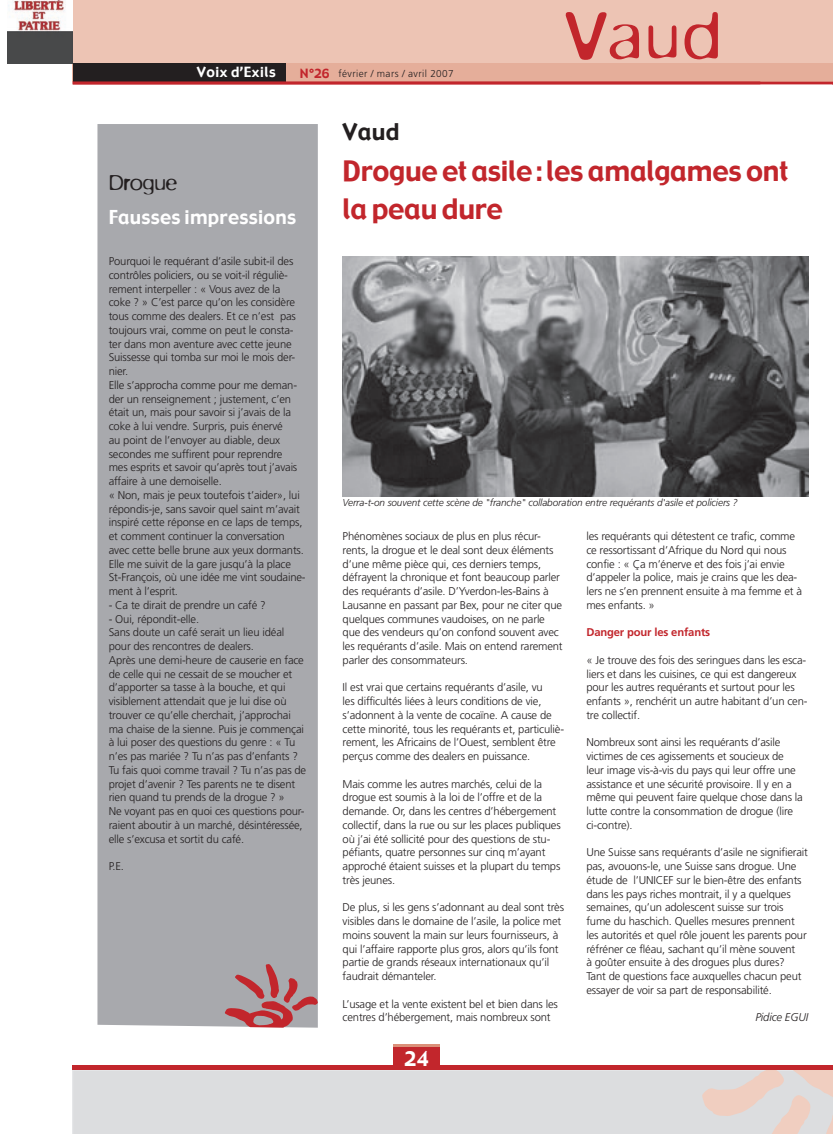
<style>
.page{position:relative;width:833px;height:1134px;background:#fff}
.page>*{position:absolute;margin:0;border:0;box-sizing:border-box;transform-origin:0 0}
.t1{font:75px "Ikebana";color:#c2262c}
.t2{font:27.5px/37.5px "Gadget";letter-spacing:-.01em;color:#c2262c}
.t3{font:25px "Ikebana";color:#231f20}
.t4{font:22.5px "Gadget";color:#231f20}
.t5{font:20px "Gadget";color:#fff}
.t6{font:18.75px "Gadget";letter-spacing:.015em;color:#fff}
.t7{font:13.75px "Gadget";letter-spacing:.04em;color:#fff}
.t8{font:12.5px "Gadget";color:#c2262c}
.t9{font:300 11.25px/13.8px "Frutiger";letter-spacing:-.015em;color:#231f20}
.t10{font:700 11.25px "Frutiger";letter-spacing:-.015em;color:#c2262c}
.t11{font:italic 300 11.25px "Frutiger";letter-spacing:-.015em;color:#231f20}
.t12{font:italic 300 10px "Frutiger";letter-spacing:-.01em;color:#231f20}
.t13{font:300 10px "Frutiger";letter-spacing:.035em;color:#231f20}
</style>
<div class="page">
<div style="left:72px;top:1069px;width:629px;height:65px;background:#dcdddf"></div>
<div style="left:73px;top:0;width:760px;height:64px;background:#edc4b4"></div>
<div style="left:73px;top:64px;width:760px;height:18px;background:#e5ae9a"></div>
<div style="left:73px;top:64px;width:212px;height:19px;background:#231f20"></div>
<div style="left:73px;top:1065px;width:760px;height:5px;background:#c2262c"></div>
<div style="left:393px;top:1044px;width:46px;height:26px;background:#c2262c"></div>
<hr style="left:393px;top:1044px;width:46px;height:3px;background:#db9079">
<hr style="left:73px;top:82px;width:760px;height:2px;background:#c2262c">
<svg style="left:701px;top:1070px;width:132px;height:64px;background:#e3d7d2"></svg>
<img style="left:8px;top:0;width:65px;height:64px">
<div style="left:97px;top:124px;width:221px;height:903px;background:#a8a9ad"></div>
<img style="left:343px;top:257px;width:465px;height:240px">
<svg style="left:225px;top:964px;width:93px;height:64px;background:#b08488"></svg>
<p class="t7" style="left:197px;top:63px;width:80px">Voix d’Exils</p>
<p class="t8" style="left:300px;top:65px;width:31px">N°26</p>
<p class="t13" style="left:338px;top:68px;width:117px">février / mars / avril 2007</p>
<h1 class="t1" style="left:564px;top:-6px;width:157px">Vaud</h1>
<h3 class="t3" style="left:109px;top:169px;width:70px">Drogue</h3>
<h3 class="t6" style="left:109px;top:205px;width:189px">Fausses impressions</h3>
<p class="t9" style="left:109px;top:254px;width:198px">Pourquoi le requérant d’asile subit-il des contrôles policiers, ou se voit-il réguliè&shy;rement interpeller : « Vous avez de la<br>coke ? » C’est parce qu’on les considère tous comme des dealers. Et ce n’est pas toujours vrai, comme on peut le consta&shy;ter dans mon aventure avec cette jeune Suissesse qui tomba sur moi le mois der&shy;nier.<br>Elle s’approcha comme pour me deman&shy;der un renseignement ; justement, c’en était un, mais pour savoir si j’avais de la coke à lui vendre. Surpris, puis énervé<br>au point de l’envoyer au diable, deux secondes me suffirent pour reprendre<br>mes esprits et savoir qu’après tout j’avais affaire à une demoiselle.<br>« Non, mais je peux toutefois t’aider», lui répondis-je, sans savoir quel saint m’avait inspiré cette réponse en ce laps de temps, et comment continuer la conversation avec cette belle brune aux yeux dormants.<br>Elle me suivit de la gare jusqu’à la place St-François, où une idée me vint soudaine&shy;ment à l’esprit.</p>
<p class="t9" style="left:109px;top:598px;width:159px">- Ca te dirait de prendre un café ?</p>
<p class="t9" style="left:109px;top:612px;width:199px">- Oui, répondit-elle.<br>Sans doute un café serait un lieu idéal pour des rencontres de dealers.<br>Après une demi-heure de causerie en face de celle qui ne cessait de se moucher et d’apporter sa tasse à la bouche, et qui visiblement attendait que je lui dise où trouver ce qu’elle cherchait, j’approchai ma chaise de la sienne. Puis je commençai à lui poser des questions du genre : « Tu n’es pas mariée ? Tu n’as pas d’enfants ?<br>Tu fais quoi comme travail ? Tu n’as pas de projet d’avenir ? Tes parents ne te disent rien quand tu prends de la drogue ? »<br>Ne voyant pas en quoi ces questions pour&shy;raient aboutir à un marché, désintéressée, elle s’excusa et sortit du café.</p>
<p class="t9" style="left:109px;top:859px;width:17px">P.E.</p>
<h3 class="t4" style="left:343px;top:117px;width:58px">Vaud</h3>
<h2 class="t2" style="left:343px;top:154px;width:447px">Drogue et asile : les amalgames ont la peau dure</h2>
<p class="t12" style="left:343px;top:497px;width:396px">Verra-t-on souvent cette scène de "franche" collaboration entre requérants d'asile et policiers ?</p>
<p class="t9" style="left:343px;top:529px;width:221px">Phénomènes sociaux de plus en plus récur&shy;rents, la drogue et le deal sont deux éléments d’une même pièce qui, ces derniers temps, défrayent la chronique et font beaucoup parler des requérants d’asile. D’Yverdon-les-Bains à Lausanne en passant par Bex, pour ne citer que quelques communes vaudoises, on ne parle que des vendeurs qu’on confond souvent avec les requérants d’asile. Mais on entend rarement parler des consommateurs.</p>
<p class="t9" style="left:343px;top:680px;width:223px">Il est vrai que certains requérants d’asile, vu<br>les difficultés liées à leurs conditions de vie, s’adonnent à la vente de cocaïne. A cause de cette minorité, tous les requérants et, particuliè&shy;rement, les Africains de l’Ouest, semblent être perçus comme des dealers en puissance.</p>
<p class="t9" style="left:343px;top:777px;width:220px">Mais comme les autres marchés, celui de la drogue est soumis à la loi de l’offre et de la demande. Or, dans les centres d’hébergement collectif, dans la rue ou sur les places publiques où j’ai été sollicité pour des questions de stu&shy;péfiants, quatre personnes sur cinq m’ayant approché étaient suisses et la plupart du temps très jeunes.</p>
<p class="t9" style="left:343px;top:900px;width:223px">De plus, si les gens s’adonnant au deal sont très visibles dans le domaine de l’asile, la police met moins souvent la main sur leurs fournisseurs, à qui l’affaire rapporte plus gros, alors qu’ils font partie de grands réseaux internationaux qu’il faudrait démanteler.</p>
<p class="t9" style="left:343px;top:997px;width:217px">L’usage et la vente existent bel et bien dans les centres d’hébergement, mais nombreux sont</p>
<h3 class="t5" style="left:404px;top:1046px;width:26px">24</h3>
<p class="t9" style="left:586px;top:529px;width:217px">les requérants qui détestent ce trafic, comme ce ressortissant d’Afrique du Nord qui nous confie : « Ça m’énerve et des fois j’ai envie d’appeler la police, mais je crains que les dea&shy;lers ne s’en prennent ensuite à ma femme et à mes enfants. »</p>
<p class="t10" style="left:586px;top:626px;width:125px">Danger pour les enfants</p>
<p class="t9" style="left:586px;top:653px;width:223px">« Je trouve des fois des seringues dans les esca&shy;liers et dans les cuisines, ce qui est dangereux pour les autres requérants et surtout pour les enfants », renchérit un autre habitant d’un cen&shy;tre collectif.</p>
<p class="t9" style="left:586px;top:735px;width:218px">Nombreux sont ainsi les requérants d’asile victimes de ces agissements et soucieux de leur image vis-à-vis du pays qui leur offre une assistance et une sécurité provisoire. Il y en a même qui peuvent faire quelque chose dans la lutte contre la consommation de drogue (lire ci-contre).</p>
<p class="t9" style="left:586px;top:845px;width:223px">Une Suisse sans requérants d’asile ne signifierait pas, avouons-le, une Suisse sans drogue. Une étude de l’UNICEF sur le bien-être des enfants dans les pays riches montrait, il y a quelques semaines, qu’un adolescent suisse sur trois fume du haschich. Quelles mesures prennent les autorités et quel rôle jouent les parents pour réfréner ce fléau, sachant qu’il mène souvent<br>à goûter ensuite à des drogues plus dures?<br>Tant de questions face auxquelles chacun peut essayer de voir sa part de responsabilité.</p>
<p class="t11" style="left:755px;top:1011px;width:54px">Pidice EGUI</p>
</div>
